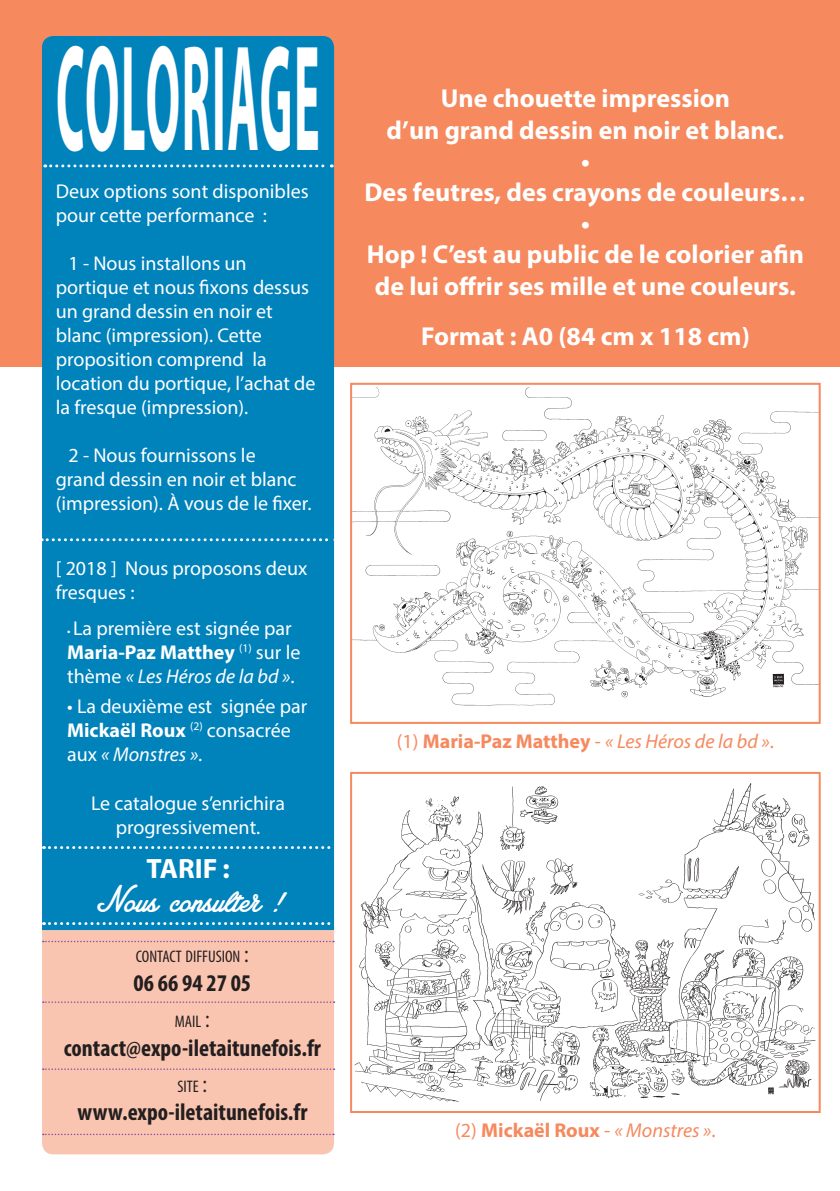
<style>
.page{position:relative;width:840px;height:1191px;background:#fff}
.page>*{position:absolute;margin:0;border:0;box-sizing:border-box;transform-origin:0 0}
.t1{font:700 152.2px "Myriad Pro";letter-spacing:.035em;color:#fff;scale:.32 1}
.t2{font:40px "Amplify Personal Use Only";color:#fff}
.t3{font:700 28px "Myriad Pro";color:#fff}
.t4{font:700 26px/31.2px "Myriad Pro";color:#fff;text-align:center}
.t5{font:700 condensed 24px "Myriad Pro";color:#231f20}
.t6{font:20px/24px "Myriad Pro";color:#fff}
.t7{font:700 20px "Myriad Pro";color:#f6895e}
.t8{font:condensed 16.8px "Myriad Pro";color:#231f20}
.s1{font-size:12px}
.s2{font-weight:700}
.s3{font-style:italic}
.s4{font-size:24px}
.s5{font-weight:400}
.s6{font-weight:400;font-style:italic}
</style>
<div class="page">
<div style="left:0;top:0;width:839px;height:367px;background:#f6895e"></div>
<div style="left:42px;top:36px;width:292px;height:894px;background:#0082bb"></div>
<svg style="left:43px;top:846px;width:292px;height:3px"></svg>
<img style="left:353px;top:388px;width:464px;height:318px">
<div style="left:350px;top:383px;width:470px;height:341px;border:2px solid #f6895e"></div>
<div style="left:42px;top:930px;width:292px;height:224px;background:#fac5b0"></div>
<svg style="left:43px;top:940px;width:291px;height:2px"></svg>
<svg style="left:43px;top:1001px;width:291px;height:2px"></svg>
<svg style="left:43px;top:1068px;width:291px;height:2px"></svg>
<svg style="left:43px;top:1133px;width:291px;height:2px"></svg>
<svg style="left:43px;top:922px;width:292px;height:3px"></svg>
<svg style="left:42px;top:538px;width:292px;height:3px"></svg>
<img style="left:354px;top:783px;width:462px;height:319px">
<div style="left:350px;top:772px;width:470px;height:341px;border:2px solid #f6895e"></div>
<svg style="left:45px;top:164px;width:287px;height:3px"></svg>
<h1 class="t1" style="left:56px;top:-1px;width:824px">COLORIAGE</h1>
<p class="t6" style="left:56px;top:179px;width:254px">Deux options sont disponibles pour cette performance :</p>
<p class="t6" style="left:56px;top:251px;width:261px;text-indent:13px">1 - Nous installons un portique et nous fixons dessus un grand dessin en noir et blanc (impression). Cette proposition comprend la location du portique, l’achat de la fresque (impression).</p>
<p class="t6" style="left:56px;top:443px;width:257px;text-indent:13px">2 - Nous fournissons le<br>grand dessin en noir et blanc (impression). à vous de le fixer.</p>
<p class="t6" style="left:56px;top:555px;width:253px">[ 2018 ] Nous proposons deux fresques :</p>
<p class="t6" style="left:67px;top:615px;width:235px"><span class="s1">•</span> La première est signée par<br><span class="s2">Maria-Paz Matthey</span> <sup>(1)</sup> sur le thème <span class="s3">« Les Héros de la bd »</span>.</p>
<p class="t6" style="left:67px;top:693px;width:242px">• La deuxième est signée par<br><span class="s2">Mickaël Roux</span> <sup>(2)</sup> consacrée aux <span class="s3">« Monstres »</span>.</p>
<p class="t6" style="left:91px;top:791px;width:195px;text-align:center">Le catalogue s’enrichira progressivement.</p>
<h3 class="t3" style="left:146px;top:850px;width:85px">TARIF :</h3>
<h2 class="t2" style="left:97px;top:877px;width:183px">Nous consulter !</h2>
<p class="t8" style="left:136px;top:946px;width:114px">CONTACT DIFFUSION <span class="s4">:</span></p>
<p class="t5" style="left:133px;top:967px;width:119px">06 66 94 27 05</p>
<p class="t8" style="left:175px;top:1011px;width:36px">MAIL <span class="s4">:</span></p>
<p class="t5" style="left:64px;top:1032px;width:258px">contact@expo-iletaitunefois.fr</p>
<p class="t8" style="left:177px;top:1076px;width:31px">SITE <span class="s4">:</span></p>
<p class="t5" style="left:77px;top:1097px;width:231px">www.expo-iletaitunefois.fr</p>
<h3 class="t4" style="left:364px;top:82px;width:443px">Une chouette impression<br>d’un grand dessin en noir et blanc.<br>•<br>Des feutres, des crayons de couleurs… •<br>Hop ! C’est au public de le colorier afin de lui offrir ses mille et une couleurs.</h3>
<h3 class="t4" style="left:421px;top:320px;width:330px">Format : A0 (84 cm x 118 cm)</h3>
<p class="t7" style="left:396px;top:728px;width:378px"><span class="s5">(1)</span> Maria-Paz Matthey <span class="s5">-</span> <span class="s6">« Les Héros de la bd »</span><span class="s5">.</span></p>
<p class="t7" style="left:455px;top:1117px;width:262px"><span class="s5">(2)</span> Mickaël Roux <span class="s5">-</span> <span class="s6">« Monstres »</span><span class="s5">.</span></p>
</div>
